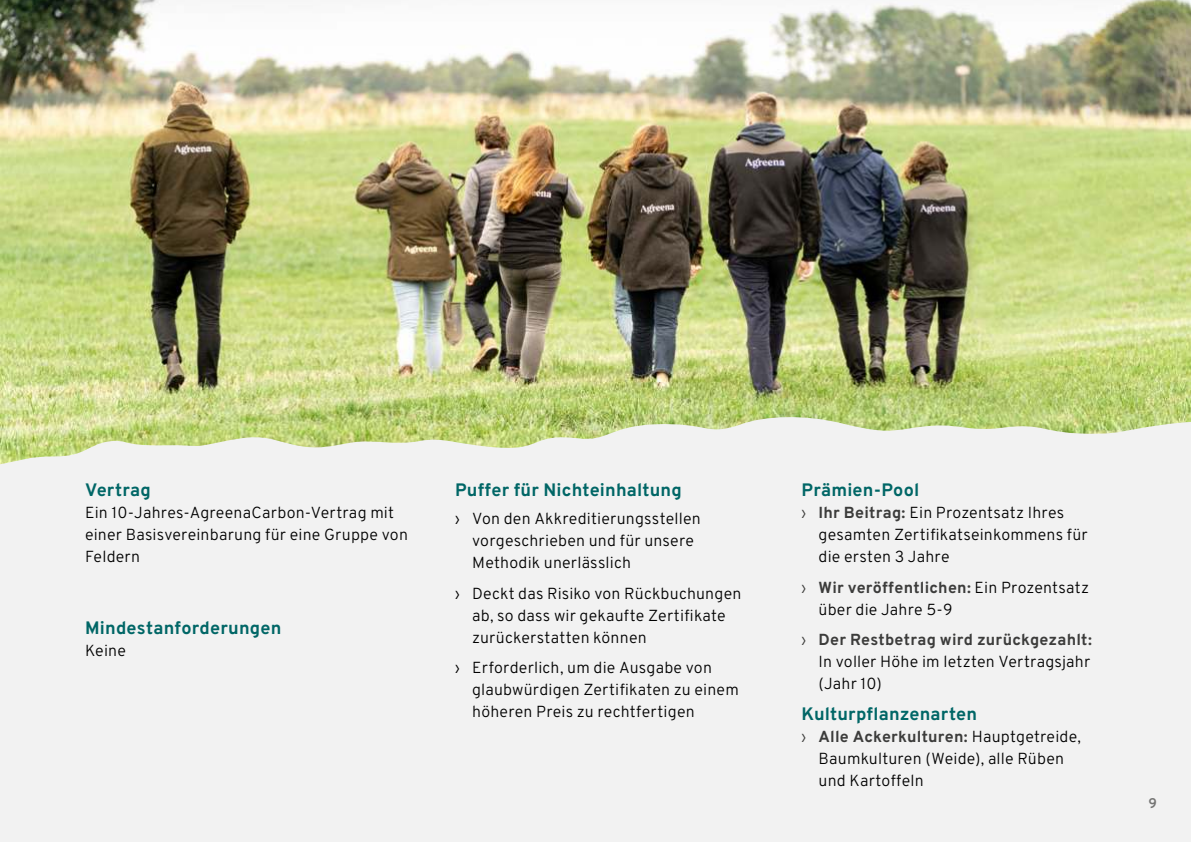
<style>
.page{position:relative;width:1191px;height:842px;background:#fff}
.page>*{position:absolute;margin:0;border:0;box-sizing:border-box;transform-origin:0 0}
.t1{font:700 18px "Overpass";letter-spacing:.01em;color:#066}
.t2{font:300 16px/22px "Overpass";letter-spacing:.015em;color:#000}
.t3{font:600 14px "Overpass";color:#757574}
.s1{color:#3c3c3b}
.s2{font-weight:700;color:#3c3c3b}
</style>
<div class="page">
<img style="left:0;top:0;width:1191px;height:414px">
<div style="left:0;top:414px;width:1191px;height:428px;background:#f2f2f2"></div>
<p class="t1" style="left:85px;top:476px;width:67px">Vertrag</p>
<p class="t2" style="left:85px;top:502px;width:324px">Ein 10-Jahres-AgreenaCarbon-Vertrag mit einer Basisvereinbarung für eine Gruppe von<br>Feldern</p>
<p class="t1" style="left:85px;top:621px;width:198px">Mindestanforderungen</p>
<p class="t2" style="left:85px;top:639px;width:42px">Keine</p>
<p class="t1" style="left:455px;top:476px;width:228px">Puffer für Nichteinhaltung</p>
<p class="t2" style="left:472px;top:508px;width:230px;text-indent:-17px">› Von den Akkreditierungsstellen vorgeschrieben und für unsere<br>Methodik unerlässlich</p>
<p class="t2" style="left:472px;top:582px;width:271px;text-indent:-17px">› Deckt das Risiko von Rückbuchungen ab, so dass wir gekaufte Zertifikate zurückerstatten können</p>
<p class="t2" style="left:472px;top:657px;width:268px;text-indent:-17px">› Erforderlich, um die Ausgabe von glaubwürdigen Zertifikaten zu einem höheren Preis zu rechtfertigen</p>
<p class="t1" style="left:801px;top:483px;width:119px">Prämien-Pool</p>
<p class="t2" style="left:818px;top:502px;width:271px;text-indent:-17px"><span class="s1">›</span> <span class="s2">Ihr Beitrag:</span> Ein Prozentsatz Ihres gesamten Zertifikatseinkommens für die ersten 3 Jahre</p>
<p class="t2" style="left:818px;top:576px;width:272px;text-indent:-17px"><span class="s1">›</span> <span class="s2">Wir veröffentlichen:</span> Ein Prozentsatz über die Jahre 5-9</p>
<p class="t2" style="left:818px;top:628px;width:275px;text-align:justify;text-indent:-17px"><span class="s1">›</span> <span class="s2">Der Restbetrag wird zurückgezahlt:<br></span>In voller Höhe im letzten Vertragsjahr (Jahr 10)</p>
<p class="t1" style="left:801px;top:699px;width:177px">Kulturpflanzenarten</p>
<p class="t2" style="left:818px;top:725px;width:264px;text-indent:-17px"><span class="s1">›</span> <span class="s2">Alle Ackerkulturen:</span> Hauptgetreide,<br>Baumkulturen (Weide), alle Rüben und Kartoffeln</p>
<p class="t3" style="left:1148px;top:795px;width:10px">9</p>
</div>
